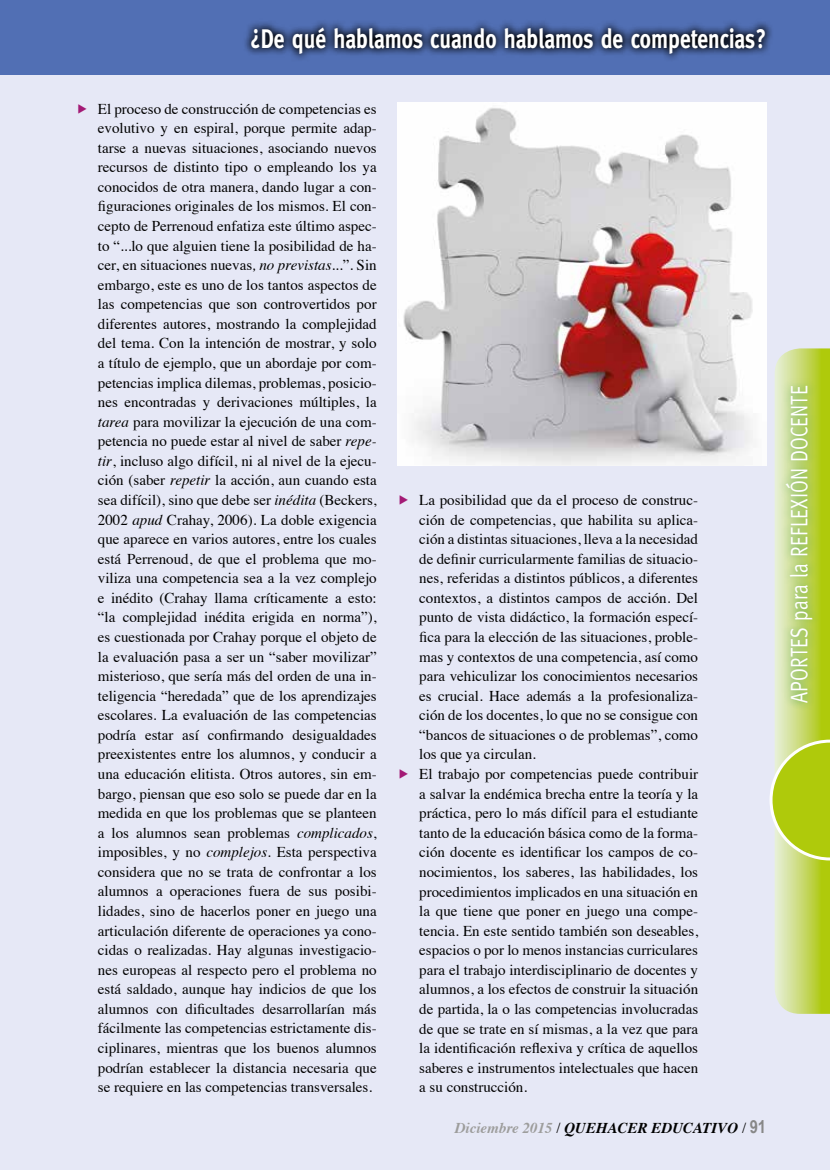
<style>
.page{position:relative;width:830px;height:1170px;background:#fff}
.page>*{position:absolute;margin:0;border:0;box-sizing:border-box;transform-origin:0 0}
.t1{font:700 27px "Meta";color:#fff;scale:.8 1}
.t2{font:24px "Meta";color:#fff;scale:.8 1}
.t3{font:15px/19.5px "Times";color:#000;text-align:justify}
.t4{font:italic 700 15px "Times";color:#000}
.s1{color:#a31a75}
.s2{font-style:italic}
.s3{color:#9d9d9c}
.s4{font-weight:400;font-style:normal}
.s5{font-family:"Arial Narrow";font-style:normal;font-size:18px;color:#878787}
</style>
<div class="page">
<div style="left:0;top:0;width:829px;height:1169px;background:#e6e8f6"></div>
<img style="left:398px;top:102px;width:367px;height:364px">
<div style="left:0;top:0;width:829px;height:74px;background:#516fb4"></div>
<svg style="left:769px;top:348px;width:60px;height:665px"></svg>
<div style="left:777px;top:378px;width:43px;height:333px;background:#007b3d;opacity:.6"></div>
<svg style="left:245px;top:22px;width:527px;height:37px"></svg>
<h1 class="t1" style="left:250px;top:23px;width:646px">¿De qué hablamos cuando hablamos de competencias?</h1>
<p class="t3" style="left:98px;top:97px;width:280px;text-indent:-21px"><span class="s1">▶</span> El proceso de construcción de competencias es evolutivo y en espiral, porque permite adap&shy;tarse a nuevas situaciones, asociando nuevos recursos de distinto tipo o empleando los ya conocidos de otra manera, dando lugar a con&shy;figuraciones originales de los mismos. El con&shy;cepto de Perrenoud enfatiza este último aspec&shy;to “...lo que alguien tiene la posibilidad de ha&shy;cer, en situaciones nuevas<span class="s2">, no previstas</span>...”. Sin embargo, este es uno de los tantos aspectos de las competencias que son controvertidos por diferentes autores, mostrando la complejidad del tema. Con la intención de mostrar, y solo a título de ejemplo, que un abordaje por com&shy;petencias implica dilemas, problemas, posicio&shy;nes encontradas y derivaciones múltiples, la <span class="s2">tarea</span> para movilizar la ejecución de una com&shy;petencia no puede estar al nivel de saber <span class="s2">repe&shy;tir</span>, incluso algo difícil, ni al nivel de la ejecu&shy;ción (saber <span class="s2">repetir</span> la acción, aun cuando esta sea difícil), sino que debe ser <span class="s2">inédita</span> (Beckers, 2002 <span class="s2">apud</span> Crahay, 2006). La doble exigencia que aparece en varios autores, entre los cuales está Perrenoud, de que el problema que mo&shy;viliza una competencia sea a la vez complejo e inédito (Crahay llama críticamente a esto: “la complejidad inédita erigida en norma”), es cuestionada por Crahay porque el objeto de la evaluación pasa a ser un “saber movilizar” misterioso, que sería más del orden de una in&shy;teligencia “heredada” que de los aprendizajes escolares. La evaluación de las competencias podría estar así confirmando desigualdades preexistentes entre los alumnos, y conducir a una educación elitista. Otros autores, sin em&shy;bargo, piensan que eso solo se puede dar en la medida en que los problemas que se planteen a los alumnos sean problemas <span class="s2">complicados</span>, imposibles, y no <span class="s2">complejos</span>. Esta perspectiva considera que no se trata de confrontar a los alumnos a operaciones fuera de sus posibi&shy;lidades, sino de hacerlos poner en juego una articulación diferente de operaciones ya cono&shy;cidas o realizadas. Hay algunas investigacio&shy;nes europeas al respecto pero el problema no está saldado, aunque hay indicios de que los alumnos con dificultades desarrollarían más fácilmente las competencias estrictamente dis&shy;ciplinares, mientras que los buenos alumnos podrían establecer la distancia necesaria que se requiere en las competencias transversales.</p>
<p class="t3" style="left:398px;top:489px;width:301px"><span class="s1">▶</span> La posibilidad que da el proceso de construc-</p>
<p class="t3" style="left:419px;top:508px;width:280px">ción de competencias, que habilita su aplica-</p>
<p class="t3" style="left:419px;top:528px;width:280px">ción a distintas situaciones, lleva a la necesidad</p>
<p class="t3" style="left:419px;top:547px;width:280px">de definir curricularmente familias de situacio-</p>
<p class="t3" style="left:419px;top:567px;width:280px">nes, referidas a distintos públicos, a diferentes</p>
<p class="t3" style="left:419px;top:586px;width:280px">contextos, a distintos campos de acción. Del</p>
<p class="t3" style="left:419px;top:606px;width:280px">punto de vista didáctico, la formación especí-</p>
<p class="t3" style="left:419px;top:626px;width:280px">fica para la elección de las situaciones, proble-</p>
<p class="t3" style="left:419px;top:645px;width:280px">mas y contextos de una competencia, así como</p>
<p class="t3" style="left:419px;top:665px;width:280px">para vehiculizar los conocimientos necesarios</p>
<p class="t3" style="left:419px;top:684px;width:280px">es crucial. Hace además a la profesionaliza-</p>
<p class="t3" style="left:419px;top:704px;width:280px">ción de los docentes, lo que no se consigue con</p>
<p class="t3" style="left:419px;top:723px;width:280px">“bancos de situaciones o de problemas”, como</p>
<p class="t3" style="left:419px;top:743px;width:118px">los que ya circulan.</p>
<p class="t3" style="left:398px;top:763px;width:301px"><span class="s1">▶</span> El trabajo por competencias puede contribuir</p>
<p class="t3" style="left:419px;top:782px;width:280px">a salvar la endémica brecha entre la teoría y la</p>
<p class="t3" style="left:419px;top:802px;width:280px">práctica, pero lo más difícil para el estudiante</p>
<p class="t3" style="left:419px;top:821px;width:280px">tanto de la educación básica como de la forma-</p>
<p class="t3" style="left:419px;top:841px;width:280px">ción docente es identificar los campos de co-</p>
<p class="t3" style="left:419px;top:860px;width:280px">nocimientos, los saberes, las habilidades, los</p>
<p class="t3" style="left:419px;top:880px;width:280px">procedimientos implicados en una situación en</p>
<p class="t3" style="left:419px;top:899px;width:280px">la que tiene que poner en juego una compe-</p>
<p class="t3" style="left:419px;top:919px;width:280px">tencia. En este sentido también son deseables,</p>
<p class="t3" style="left:419px;top:939px;width:280px">espacios o por lo menos instancias curriculares</p>
<p class="t3" style="left:419px;top:958px;width:280px">para el trabajo interdisciplinario de docentes y</p>
<p class="t3" style="left:419px;top:978px;width:280px">alumnos, a los efectos de construir la situación</p>
<p class="t3" style="left:419px;top:997px;width:280px">de partida, la o las competencias involucradas</p>
<p class="t3" style="left:419px;top:1017px;width:280px">de que se trate en sí mismas, a la vez que para</p>
<p class="t3" style="left:419px;top:1036px;width:280px">la identificación reflexiva y crítica de aquellos</p>
<p class="t3" style="left:419px;top:1056px;width:280px">saberes e instrumentos intelectuales que hacen</p>
<p class="t3" style="left:419px;top:1075px;width:109px">a su construcción.</p>
<p class="t4" style="left:454px;top:1113px;width:313px"><span class="s3">Diciembre 2015</span> <span class="s4">/</span> QUEHACER EDUCATIVO <span class="s4">/</span> <span class="s5">91</span></p>
<h2 class="t2" style="left:785px;top:702px;width:396px;rotate:-90deg">Aportes para la Reflexi ón Docente</h2>
<h2 class="t2" style="left:785px;top:450px;width:80px;rotate:-90deg">e</h2>
</div>
